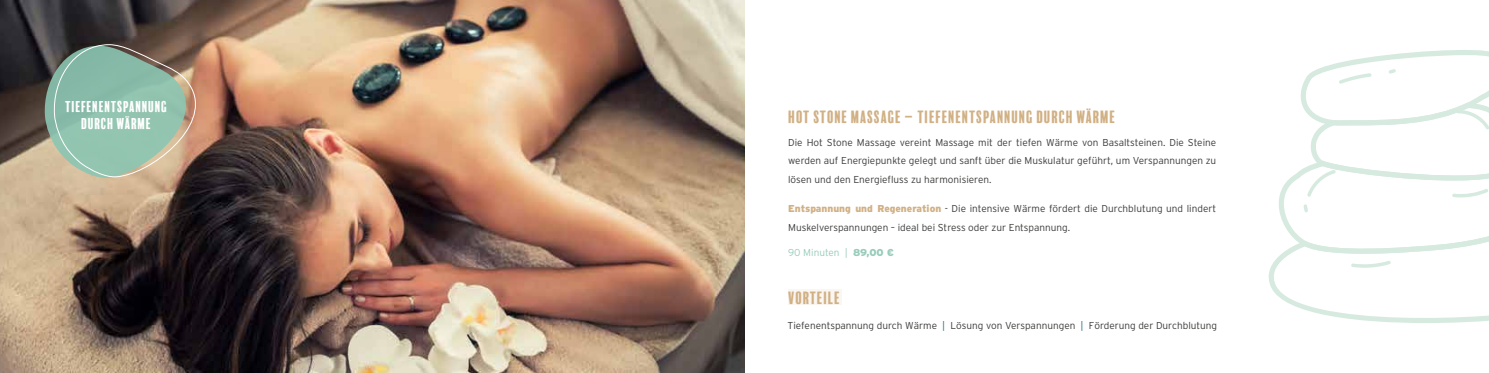
<style>
.page{position:relative;width:1489px;height:373px;background:#fff}
.page>*{position:absolute;margin:0;border:0;box-sizing:border-box;transform-origin:0 0}
.t1{font:16.25px "Balboa Plus Fill";color:#d1b084}
.t2{font:14.38px/17.2px "Balboa Plus Fill";color:#fff;text-align:center}
.t3{font:300 10px/18.8px "Interstate";color:#3c3c3b;text-align:justify}
.t4{font:300 10px "Interstate";color:#8bc6b3}
.s1{font-weight:900;color:#d1b084}
.s2{font-weight:900}
.s3{color:#206d77}
</style>
<div class="page">
<img style="left:0;top:0;width:744px;height:372px">
<svg style="left:1268px;top:253px;width:220px;height:70px"></svg>
<svg style="left:1279px;top:50px;width:209px;height:203px"></svg>
<svg style="left:1350px;top:260px;width:40px;height:7px"></svg>
<svg style="left:45px;top:44px;width:166px;height:134px"></svg>
<div style="left:788px;top:288px;width:54px;height:15px;background:#faf7f2"></div>
<h2 class="t2" style="left:65px;top:98px;width:104px">TIEFENENTSPANNUNG<br>DURCH WÄRME</h2>
<h1 class="t1" style="left:788px;top:108px;width:329px">HOT STONE MASSAGE – TIEFENENTSPANNUNG DURCH WÄRME</h1>
<p class="t3" style="left:788px;top:132px;width:429px">Die Hot Stone Massage vereint Massage mit der tiefen Wärme von Basaltsteinen. Die Steine werden auf Energiepunkte gelegt und sanft über die Muskulatur geführt, um Verspannungen zu lösen und den Energiefluss zu harmonisieren.</p>
<p class="t3" style="left:788px;top:198px;width:429px"><span class="s1">Entspannung und Regeneration</span> - Die intensive Wärme fördert die Durchblutung und lindert<br>Muskelverspannungen – ideal bei Stress oder zur Entspannung.</p>
<p class="t4" style="left:788px;top:246px;width:107px">90 Minuten | <span class="s2">89,00 €</span></p>
<h1 class="t1" style="left:788px;top:288px;width:54px">VORTEILE</h1>
<p class="t3" style="left:787px;top:315px;width:431px">Tiefenentspannung durch Wärme <span class="s3">|</span> Lösung von Verspannungen <span class="s3">|</span> Förderung der Durchblutung</p>
</div>
